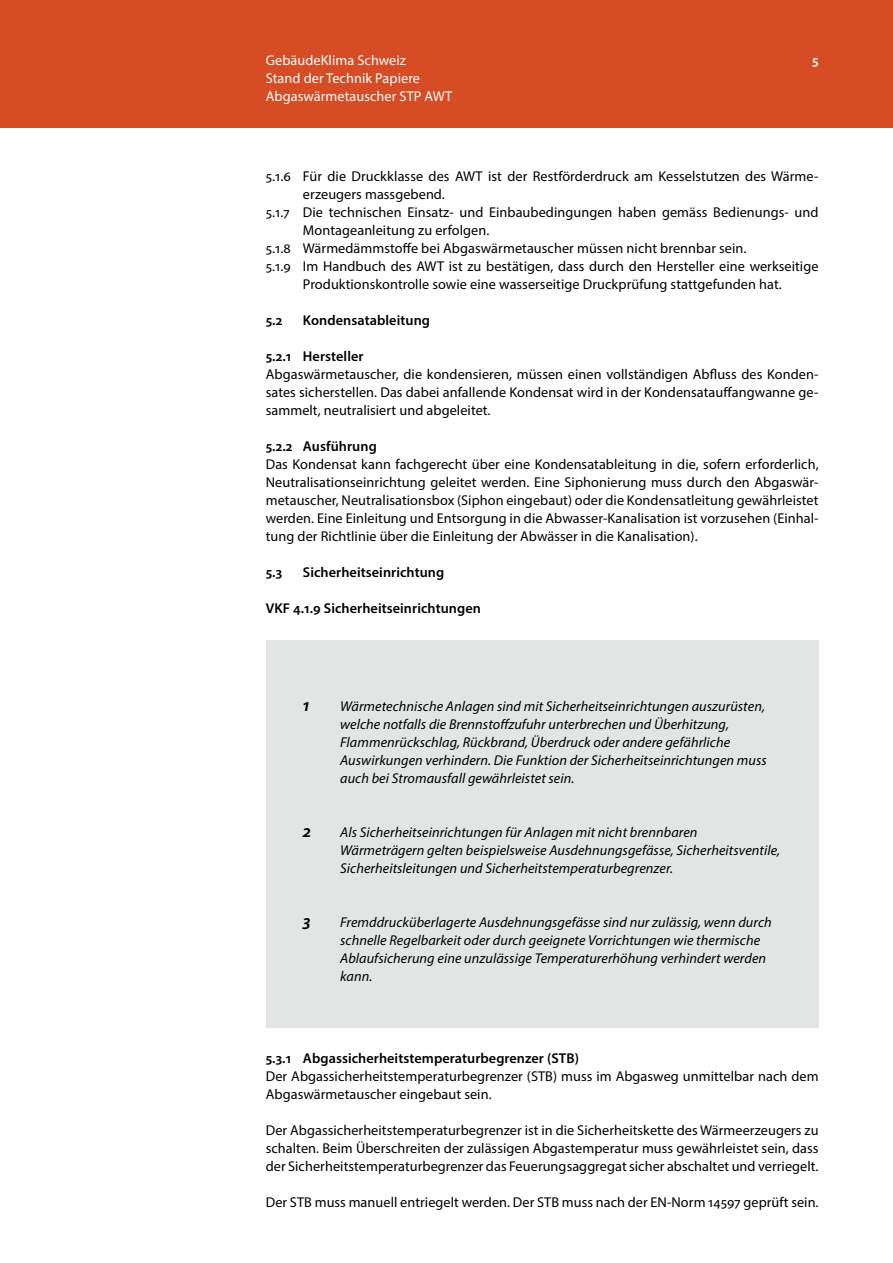
<style>
.page{position:relative;width:893px;height:1263px;background:#fff}
.page>*{position:absolute;margin:0;border:0;box-sizing:border-box;transform-origin:0 0}
.t1{font:italic 600 18px "Myriad Pro";color:#000}
.t2{font:14.25px/18px "Myriad Pro";letter-spacing:.005em;color:#000;text-align:justify}
.t3{font:italic 14.25px/18px "Myriad Pro";letter-spacing:.005em;color:#000}
.t4{font:600 14.25px "Myriad Pro";letter-spacing:.005em;color:#000}
.t5{font:14.25px/18px "Myriad Pro";letter-spacing:.005em;color:#fff}
.t6{font:600 14.25px "Myriad Pro";color:#fff}
</style>
<div class="page">
<div style="left:0;top:0;width:893px;height:127px;background:#d64c25"></div>
<div style="left:266px;top:640px;width:553px;height:387px;background:#e3e4e4"></div>
<p class="t5" style="left:266px;top:51px;width:188px">GebäudeKlima Schweiz<br>Stand der Technik Papiere<br>Abgaswärmetauscher STP AWT</p>
<p class="t6" style="left:812px;top:51px;width:8px">5</p>
<p class="t2" style="left:266px;top:167px;width:553px">5.1.6 Für die Druckklasse des AWT ist der Restförderdruck am Kesselstutzen des Wärme-</p>
<p class="t2" style="left:303px;top:185px;width:143px">erzeugers massgebend.</p>
<p class="t2" style="left:266px;top:203px;width:554px">5.1.7 Die technischen Einsatz- und Einbaubedingungen haben gemäss Bedienungs- und</p>
<p class="t2" style="left:303px;top:221px;width:188px">Montageanleitung zu erfolgen.</p>
<p class="t2" style="left:266px;top:239px;width:482px">5.1.8 Wärmedämmstoffe bei Abgaswärmetauscher müssen nicht brennbar sein.</p>
<p class="t2" style="left:266px;top:257px;width:554px">5.1.9 Im Handbuch des AWT ist zu bestätigen, dass durch den Hersteller eine werkseitige</p>
<p class="t2" style="left:303px;top:275px;width:480px">Produktionskontrolle sowie eine wasserseitige Druckprüfung stattgefunden hat.</p>
<p class="t4" style="left:266px;top:311px;width:18px">5.2</p>
<p class="t4" style="left:303px;top:311px;width:129px">Kondensatableitung</p>
<p class="t4" style="left:266px;top:347px;width:99px">5.2.1 Hersteller</p>
<p class="t2" style="left:266px;top:365px;width:554px">Abgaswärmetauscher, die kondensieren, müssen einen vollständigen Abfluss des Konden&shy;sates sicherstellen. Das dabei anfallende Kondensat wird in der Kondensatauffangwanne ge&shy;sammelt, neutralisiert und abgeleitet.</p>
<p class="t4" style="left:266px;top:437px;width:113px">5.2.2 Ausführung</p>
<p class="t2" style="left:266px;top:455px;width:554px">Das Kondensat kann fachgerecht über eine Kondensatableitung in die, sofern erforderlich, Neutralisationseinrichtung geleitet werden. Eine Siphonierung muss durch den Abgaswär&shy;metauscher, Neutralisationsbox (Siphon eingebaut) oder die Kondensatleitung gewährleistet werden. Eine Einleitung und Entsorgung in die Abwasser-Kanalisation ist vorzusehen (Einhal&shy;tung der Richtlinie über die Einleitung der Abwässer in die Kanalisation).</p>
<p class="t4" style="left:266px;top:563px;width:18px">5.3</p>
<p class="t4" style="left:303px;top:563px;width:143px">Sicherheitseinrichtung</p>
<p class="t4" style="left:266px;top:599px;width:217px">VKF 4.1.9 Sicherheitseinrichtungen</p>
<p class="t1" style="left:303px;top:694px;width:8px">1</p>
<p class="t3" style="left:340px;top:697px;width:428px">Wärmetechnische Anlagen sind mit Sicherheitseinrichtungen auszurüsten, welche notfalls die Brennstoffzufuhr unterbrechen und Überhitzung, Flammenrückschlag, Rückbrand, Überdruck oder andere gefährliche Auswirkungen verhindern. Die Funktion der Sicherheitseinrichtungen muss auch bei Stromausfall gewährleistet sein.</p>
<p class="t1" style="left:303px;top:820px;width:10px">2</p>
<p class="t3" style="left:340px;top:823px;width:441px">Als Sicherheitseinrichtungen für Anlagen mit nicht brennbaren<br>Wärmeträgern gelten beispielsweise Ausdehnungsgefässe, Sicherheitsventile,<br>Sicherheitsleitungen und Sicherheitstemperaturbegrenzer.</p>
<p class="t1" style="left:303px;top:910px;width:10px">3</p>
<p class="t3" style="left:340px;top:913px;width:433px">Fremddrucküberlagerte Ausdehnungsgefässe sind nur zulässig, wenn durch schnelle Regelbarkeit oder durch geeignete Vorrichtungen wie thermische Ablaufsicherung eine unzulässige Temperaturerhöhung verhindert werden kann.</p>
<p class="t4" style="left:266px;top:1049px;width:315px">5.3.1 Abgassicherheitstemperaturbegrenzer (STB)</p>
<p class="t2" style="left:266px;top:1067px;width:554px">Der Abgassicherheitstemperaturbegrenzer (STB) muss im Abgasweg unmittelbar nach dem<br>Abgaswärmetauscher eingebaut sein.</p>
<p class="t2" style="left:266px;top:1121px;width:554px">Der Abgassicherheitstemperaturbegrenzer ist in die Sicherheitskette des Wärmeerzeugers zu schalten. Beim Überschreiten der zulässigen Abgastemperatur muss gewährleistet sein, dass der Sicherheitstemperaturbegrenzer das Feuerungsaggregat sicher abschaltet und verriegelt.</p>
<p class="t2" style="left:266px;top:1193px;width:554px">Der STB muss manuell entriegelt werden. Der STB muss nach der EN-Norm 14597 geprüft sein.</p>
</div>
